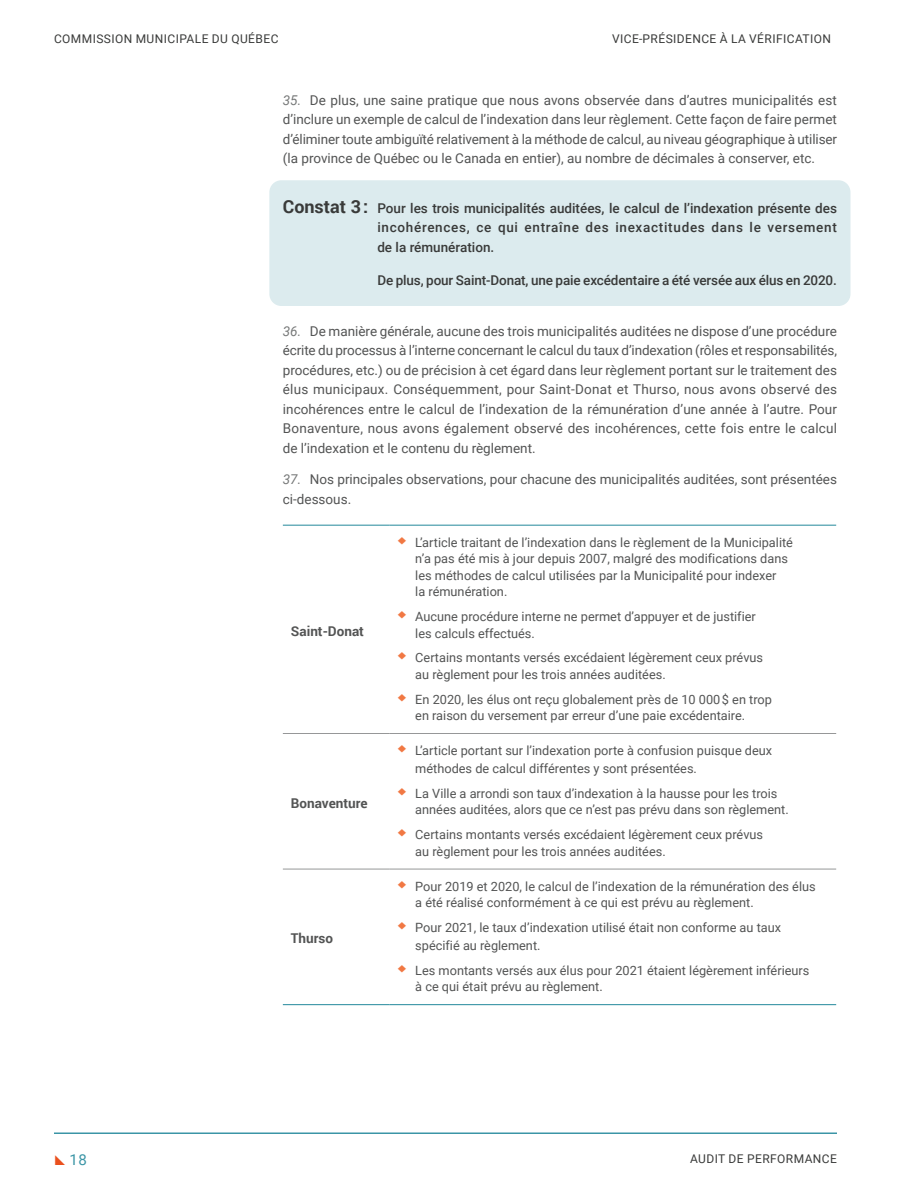
<style>
.page{position:relative;width:918px;height:1188px;background:#fff}
.page>*{position:absolute;margin:0;border:0;box-sizing:border-box;transform-origin:0 0}
.t1{font:15px "Roboto";color:#3b95a6}
.Texte_courant_-_Numé{font:13.5px/19.5px "Roboto";color:#535454;text-align:justify}
.Texte_courant_-_Cons{font:500 13.5px/19.5px "Roboto";letter-spacing:-.01em;color:#393a39;text-align:justify}
.Tab_-_Texte{font:700 13.5px "Roboto";color:#535454}
.Tab_-_Puces__Niveau{font:12.75px/16.5px "Roboto";color:#535454}
.t2{font:12px "Roboto";letter-spacing:.035em;color:#393a39}
.s1{font-style:italic;color:#767878}
.s2{font-weight:700;font-size:18px}
</style>
<div class="page">
<hr style="left:54px;top:1132px;width:783px;height:2px;background:#3b95a6">
<div style="left:269px;top:180px;width:581px;height:126px;background:#dcebee;border-radius:12px"></div>
<hr style="left:283px;top:525px;width:106px;height:1px;background:#3b95a6">
<hr style="left:389px;top:525px;width:447px;height:1px;background:#3b95a6">
<hr style="left:283px;top:733px;width:106px;height:1px;background:#969798">
<hr style="left:389px;top:733px;width:447px;height:1px;background:#969798">
<hr style="left:283px;top:869px;width:106px;height:1px;background:#969798">
<hr style="left:389px;top:869px;width:447px;height:1px;background:#969798">
<hr style="left:283px;top:1004px;width:106px;height:1px;background:#3b95a6">
<hr style="left:389px;top:1004px;width:447px;height:1px;background:#3b95a6">
<p class="t2" style="left:54px;top:30px;width:226px">COMMISSION MUNICIPALE DU QUÉBEC</p>
<p class="t2" style="left:612px;top:30px;width:220px">VICE-PRÉSIDENCE À LA VÉRIFICATION</p>
<p class="Texte_courant_-_Numé" style="left:283px;top:90px;width:556px"><span class="s1">35.</span> De plus, une saine pratique que nous avons observée dans d’autres municipalités est d’inclure un exemple de calcul de l’indexation dans leur règlement. Cette façon de faire permet d’éliminer toute ambiguïté relativement à la méthode de calcul, au niveau géographique à utiliser (la province de Québec ou le Canada en entier), au nombre de décimales à conserver, etc.</p>
<p class="Texte_courant_-_Cons" style="left:377px;top:198px;width:461px;text-indent:-94px"><span class="s2">Constat 3:</span> Pour les trois municipalités auditées, le calcul de l’indexation présente des incohérences, ce qui entraîne des inexactitudes dans le versement de la rémunération.</p>
<p class="Texte_courant_-_Cons" style="left:377px;top:270px;width:461px">De plus, pour Saint-Donat, une paie excédentaire a été versée aux élus en 2020.</p>
<p class="Texte_courant_-_Numé" style="left:283px;top:321px;width:556px"><span class="s1">36.</span> De manière générale, aucune des trois municipalités auditées ne dispose d’une procédure écrite du processus à l’interne concernant le calcul du taux d’indexation (rôles et responsabilités, procédures, etc.) ou de précision à cet égard dans leur règlement portant sur le traitement des élus municipaux. Conséquemment, pour Saint-Donat et Thurso, nous avons observé des incohérences entre le calcul de l’indexation de la rémunération d’une année à l’autre. Pour Bonaventure, nous avons également observé des incohérences, cette fois entre le calcul de l’indexation et le contenu du règlement.</p>
<p class="Texte_courant_-_Numé" style="left:283px;top:469px;width:556px"><span class="s1">37.</span> Nos principales observations, pour chacune des municipalités auditées, sont présentées ci-dessous.</p>
<p class="Tab_-_Texte" style="left:291px;top:621px;width:75px">Saint-Donat</p>
<p class="Tab_-_Texte" style="left:291px;top:793px;width:78px">Bonaventure</p>
<p class="Tab_-_Texte" style="left:291px;top:929px;width:44px">Thurso</p>
<p class="Tab_-_Puces__Niveau" style="left:415px;top:533px;width:379px;text-indent:-18px"><sup>◆</sup> L’article traitant de l’indexation dans le règlement de la Municipalité n’a pas été mis à jour depuis 2007, malgré des modifications dans les méthodes de calcul utilisées par la Municipalité pour indexer<br>la rémunération.</p>
<p class="Tab_-_Puces__Niveau" style="left:415px;top:608px;width:342px;text-indent:-18px"><sup>◆</sup> Aucune procédure interne ne permet d’appuyer et de justifier les calculs effectués.</p>
<p class="Tab_-_Puces__Niveau" style="left:415px;top:649px;width:349px;text-indent:-18px"><sup>◆</sup> Certains montants versés excédaient légèrement ceux prévus au règlement pour les trois années auditées.</p>
<p class="Tab_-_Puces__Niveau" style="left:415px;top:690px;width:358px;text-indent:-18px"><sup>◆</sup> En 2020, les élus ont reçu globalement près de 10 000 $ en trop en raison du versement par erreur d’une paie excédentaire.</p>
<p class="Tab_-_Puces__Niveau" style="left:415px;top:741px;width:358px;line-height:18px;text-indent:-18px"><sup>◆</sup> L’article portant sur l’indexation porte à confusion puisque deux méthodes de calcul différentes y sont présentées.</p>
<p class="Tab_-_Puces__Niveau" style="left:415px;top:785px;width:375px;text-indent:-18px"><sup>◆</sup> La Ville a arrondi son taux d’indexation à la hausse pour les trois années auditées, alors que ce n’est pas prévu dans son règlement.</p>
<p class="Tab_-_Puces__Niveau" style="left:415px;top:826px;width:349px;text-indent:-18px"><sup>◆</sup> Certains montants versés excédaient légèrement ceux prévus au règlement pour les trois années auditées.</p>
<p class="Tab_-_Puces__Niveau" style="left:415px;top:877px;width:402px;text-indent:-18px"><sup>◆</sup> Pour 2019 et 2020, le calcul de l’indexation de la rémunération des élus a été réalisé conformément à ce qui est prévu au règlement.</p>
<p class="Tab_-_Puces__Niveau" style="left:415px;top:918px;width:367px;line-height:18px;text-indent:-18px"><sup>◆</sup> Pour 2021, le taux d’indexation utilisé était non conforme au taux spécifié au règlement.</p>
<p class="Tab_-_Puces__Niveau" style="left:415px;top:961px;width:396px;text-indent:-18px"><sup>◆</sup> Les montants versés aux élus pour 2021 étaient légèrement inférieurs à ce qui était prévu au règlement.</p>
<p class="t1" style="left:70px;top:1149px;width:19px">18</p>
<p class="t2" style="left:690px;top:1150px;width:148px">AUDIT DE PERFORMANCE</p>
</div>
